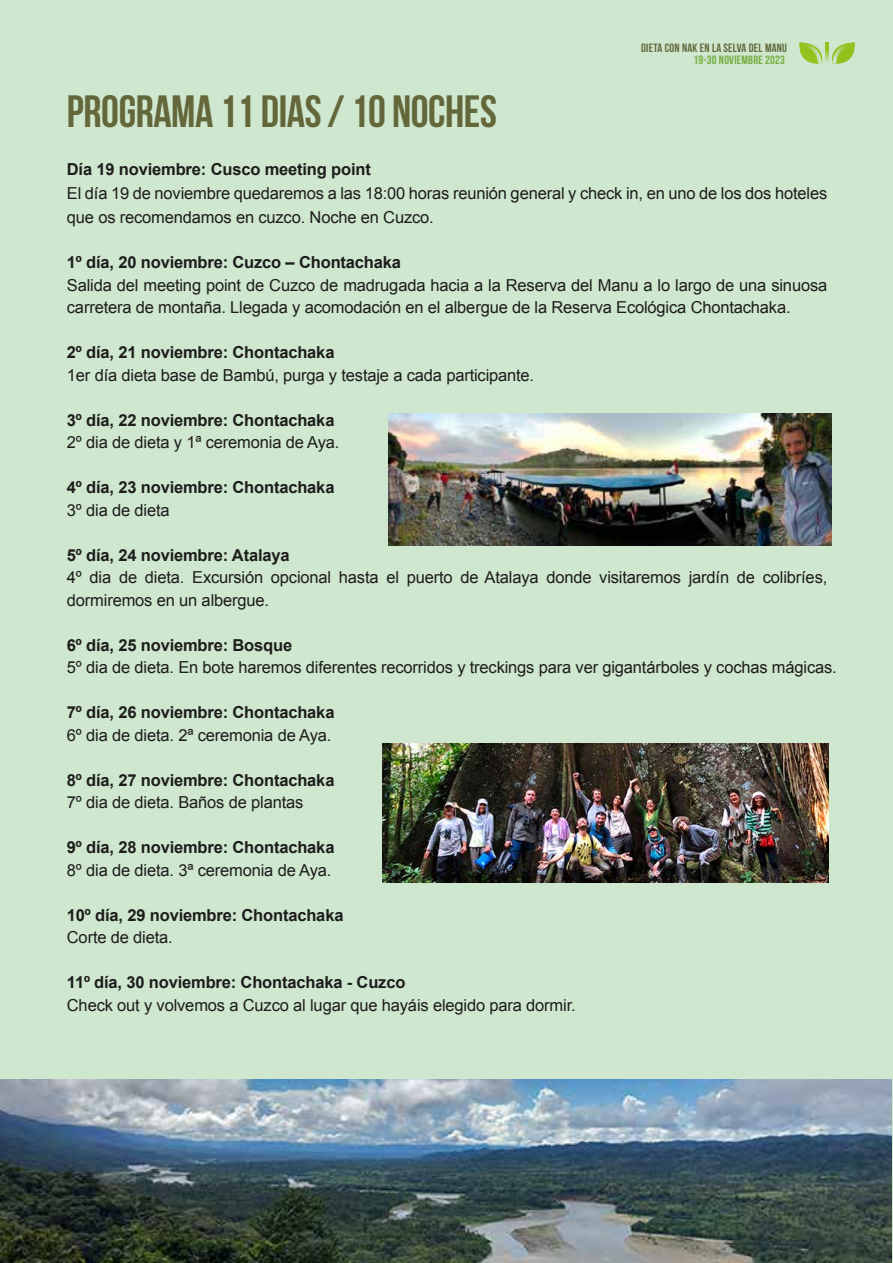
<style>
.page{position:relative;width:893px;height:1263px;background:#cfe6cf}
.page>*{position:absolute;margin:0;border:0;box-sizing:border-box;transform-origin:0 0}
.t1{font:700 45px "Bebas Neue";letter-spacing:-.01em;color:#63673a}
.t2{font:16.5px/22.5px "Arial";letter-spacing:-.01em;color:#1d1d1b}
.t3{font:700 16.5px "Arial";letter-spacing:-.01em;color:#1d1d1b}
.t4{font:700 12px "Bebas Neue";letter-spacing:.02em;color:#63683b}
.t5{font:700 12px "Bebas Neue";letter-spacing:.02em;color:#74ad3e}
</style>
<div class="page">
<img style="left:0;top:1080px;width:892px;height:183px">
<svg style="left:799px;top:42px;width:24px;height:22px"></svg>
<svg style="left:825px;top:43px;width:4px;height:20px"></svg>
<svg style="left:832px;top:42px;width:23px;height:22px"></svg>
<img style="left:388px;top:414px;width:443px;height:132px">
<img style="left:382px;top:743px;width:447px;height:140px">
<p class="t4" style="left:641px;top:42px;width:147px">DIETA CON NAK EN LA SELVA DEL MANU</p>
<p class="t5" style="left:693px;top:54px;width:93px">19-30 NOVIEMBRE 2023</p>
<h1 class="t1" style="left:67px;top:87px;width:431px">PROGRAMA 11 DIAS / 10 NOCHES</h1>
<p class="t3" style="left:67px;top:158px;width:305px">Día 19 noviembre: Cusco meeting point</p>
<p class="t2" style="left:67px;top:181px;width:762px;line-height:24px">El día 19 de noviembre quedaremos a las 18:00 horas reunión general y check in, en uno de los dos hoteles que os recomendamos en cuzco. Noche en Cuzco.</p>
<p class="t3" style="left:67px;top:251px;width:336px">1º día, 20 noviembre: Cuzco – Chontachaka</p>
<p class="t2" style="left:67px;top:274px;width:762px">Salida del meeting point de Cuzco de madrugada hacia a la Reserva del Manu a lo largo de una sinuosa carretera de montaña. Llegada y acomodación en el albergue de la Reserva Ecológica Chontachaka.</p>
<p class="t3" style="left:67px;top:341px;width:269px">2º día, 21 noviembre: Chontachaka</p>
<p class="t2" style="left:67px;top:364px;width:469px">1er día dieta base de Bambú, purga y testaje a cada participante.</p>
<p class="t3" style="left:67px;top:409px;width:269px">3º día, 22 noviembre: Chontachaka</p>
<p class="t2" style="left:67px;top:431px;width:274px">2º dia de dieta y 1ª ceremonia de Aya.</p>
<p class="t3" style="left:67px;top:476px;width:269px">4º día, 23 noviembre: Chontachaka</p>
<p class="t2" style="left:67px;top:499px;width:104px">3º dia de dieta</p>
<p class="t3" style="left:67px;top:544px;width:224px">5º día, 24 noviembre: Atalaya</p>
<p class="t2" style="left:67px;top:566px;width:762px">4º dia de dieta. Excursión opcional hasta el puerto de Atalaya donde visitaremos jardín de colibríes, dormiremos en un albergue.</p>
<p class="t3" style="left:67px;top:634px;width:227px">6º día, 25 noviembre: Bosque</p>
<p class="t2" style="left:67px;top:656px;width:771px">5º dia de dieta. En bote haremos diferentes recorridos y treckings para ver gigantárboles y cochas mágicas.</p>
<p class="t3" style="left:67px;top:701px;width:269px">7º día, 26 noviembre: Chontachaka</p>
<p class="t2" style="left:67px;top:724px;width:266px">6º dia de dieta. 2ª ceremonia de Aya.</p>
<p class="t3" style="left:67px;top:769px;width:269px">8º día, 27 noviembre: Chontachaka</p>
<p class="t2" style="left:67px;top:791px;width:238px">7º dia de dieta. Baños de plantas</p>
<p class="t3" style="left:67px;top:836px;width:269px">9º día, 28 noviembre: Chontachaka</p>
<p class="t2" style="left:67px;top:859px;width:266px">8º dia de dieta. 3ª ceremonia de Aya.</p>
<p class="t3" style="left:67px;top:904px;width:278px">10º día, 29 noviembre: Chontachaka</p>
<p class="t2" style="left:67px;top:926px;width:107px">Corte de dieta.</p>
<p class="t3" style="left:67px;top:971px;width:340px">11º día, 30 noviembre: Chontachaka - Cuzco</p>
<p class="t2" style="left:67px;top:994px;width:510px">Check out y volvemos a Cuzco al lugar que hayáis elegido para dormir.</p>
</div>
